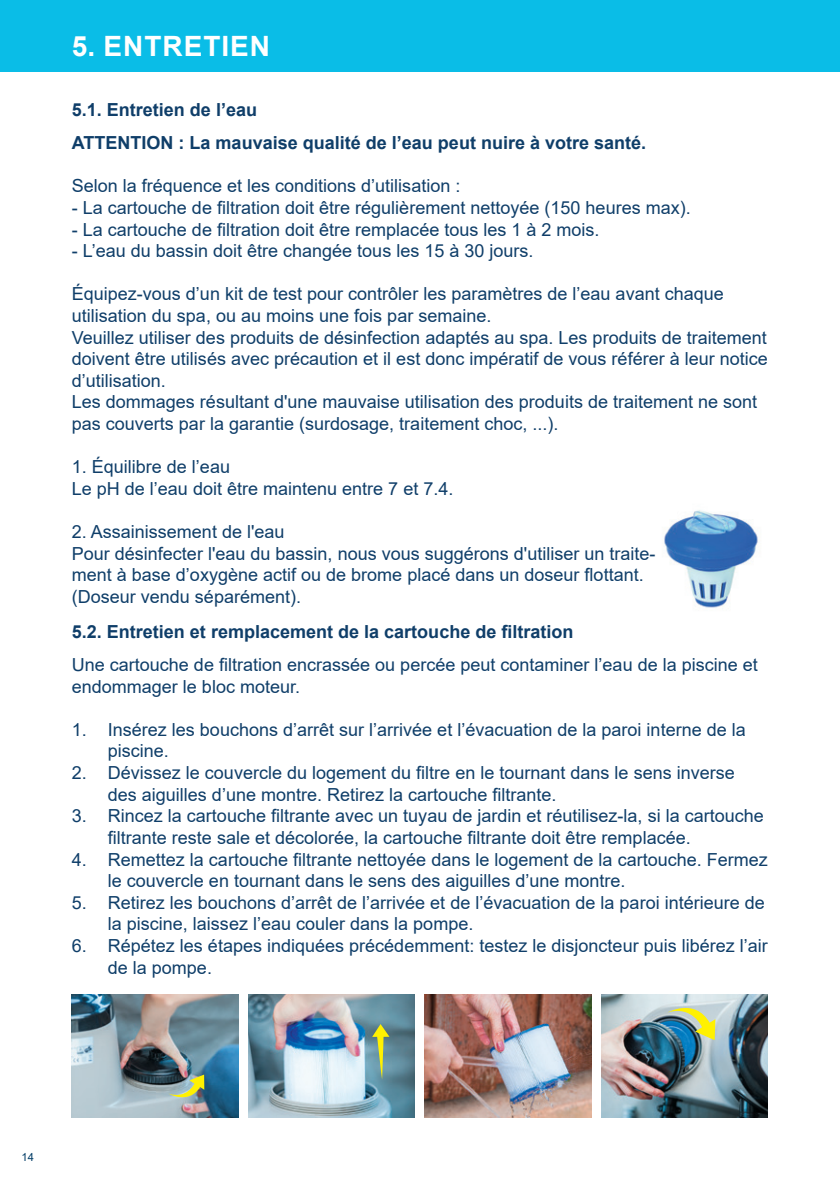
<style>
.page{position:relative;width:840px;height:1191px;background:#fff}
.page>*{position:absolute;margin:0;border:0;box-sizing:border-box;transform-origin:0 0}
.Titre_niv__1{font:700 28px "Arial";letter-spacing:.035em;color:#fff}
.t1{font:18px/21.6px "Arial";color:#0f3e69}
.Titre_niv__2{font:700 18px "Arial";color:#0f3e69}
.t2{font:11.2px "Arial";color:#003c66}
</style>
<div class="page">
<div style="left:0;top:0;width:839px;height:72px;background:#0abde7"></div>
<img style="left:664px;top:510px;width:94px;height:98px">
<img style="left:248px;top:994px;width:166px;height:124px">
<img style="left:424px;top:994px;width:167px;height:124px">
<img style="left:601px;top:994px;width:166px;height:124px">
<img style="left:72px;top:994px;width:166px;height:124px">
<svg style="left:168px;top:1074px;width:36px;height:31px"></svg>
<svg style="left:667px;top:997px;width:48px;height:43px;background:#a2bb98"></svg>
<svg style="left:372px;top:1024px;width:17px;height:55px"></svg>
<p class="Titre_niv__1" style="left:72px;top:26px;width:200px">5. ENTRETIEN</p>
<p class="Titre_niv__2" style="left:72px;top:97px;width:187px">5.1. Entretien de l’eau</p>
<p class="Titre_niv__2" style="left:72px;top:130px;width:575px">ATTENTION : La mauvaise qualité de l’eau peut nuire à votre santé.</p>
<p class="t1" style="left:72px;top:175px;width:390px">Selon la fréquence et les conditions d’utilisation :</p>
<p class="t1" style="left:72px;top:197px;width:620px">- La cartouche de filtration doit être régulièrement nettoyée (150 heures max).</p>
<p class="t1" style="left:72px;top:218px;width:529px">- La cartouche de filtration doit être remplacée tous les 1 à 2 mois.</p>
<p class="t1" style="left:72px;top:240px;width:463px">- L’eau du bassin doit être changée tous les 15 à 30 jours.</p>
<p class="t1" style="left:72px;top:283px;width:653px">Équipez-vous d’un kit de test pour contrôler les paramètres de l’eau avant chaque utilisation du spa, ou au moins une fois par semaine.</p>
<p class="t1" style="left:72px;top:326px;width:697px;text-align:justify">Veuillez utiliser des produits de désinfection adaptés au spa. Les produits de traitement doivent être utilisés avec précaution et il est donc impératif de vous référer à leur notice d’utilisation.</p>
<p class="t1" style="left:72px;top:391px;width:686px">Les dommages résultant d'une mauvaise utilisation des produits de traitement ne sont pas couverts par la garantie (surdosage, traitement choc, ...).</p>
<p class="t1" style="left:72px;top:456px;width:160px">1. Équilibre de l’eau</p>
<p class="t1" style="left:72px;top:477px;width:383px">Le pH de l’eau doit être maintenu entre 7 et 7.4.</p>
<p class="t1" style="left:72px;top:521px;width:214px">2. Assainissement de l'eau</p>
<p class="t1" style="left:72px;top:542px;width:585px">Pour désinfecter l'eau du bassin, nous vous suggérons d'utiliser un traite&shy;ment à base d’oxygène actif ou de brome placé dans un doseur flottant. (Doseur vendu séparément).</p>
<p class="Titre_niv__2" style="left:72px;top:619px;width:503px">5.2. Entretien et remplacement de la cartouche de filtration</p>
<p class="t1" style="left:72px;top:654px;width:687px">Une cartouche de filtration encrassée ou percée peut contaminer l’eau de la piscine et endommager le bloc moteur.</p>
<p class="t1" style="left:108px;top:718px;width:639px;text-indent:-36px">1. Insérez les bouchons d’arrêt sur l’arrivée et l’évacuation de la paroi interne de la piscine.</p>
<p class="t1" style="left:108px;top:762px;width:628px;text-indent:-36px">2. Dévissez le couvercle du logement du filtre en le tournant dans le sens inverse des aiguilles d’une montre. Retirez la cartouche filtrante.</p>
<p class="t1" style="left:108px;top:805px;width:657px;text-indent:-36px">3. Rincez la cartouche filtrante avec un tuyau de jardin et réutilisez-la, si la cartouche filtrante reste sale et décolorée, la cartouche filtrante doit être remplacée.</p>
<p class="t1" style="left:108px;top:848px;width:661px;text-indent:-36px">4. Remettez la cartouche filtrante nettoyée dans le logement de la cartouche. Fermez le couvercle en tournant dans le sens des aiguilles d’une montre.</p>
<p class="t1" style="left:108px;top:891px;width:658px;text-indent:-36px">5. Retirez les bouchons d’arrêt de l’arrivée et de l’évacuation de la paroi intérieure de la piscine, laissez l’eau couler dans la pompe.</p>
<p class="t1" style="left:108px;top:934px;width:661px;text-indent:-36px">6. Répétez les étapes indiquées précédemment: testez le disjoncteur puis libérez l’air de la pompe.</p>
<p class="t2" style="left:22px;top:1149px;width:14px">14</p>
</div>
